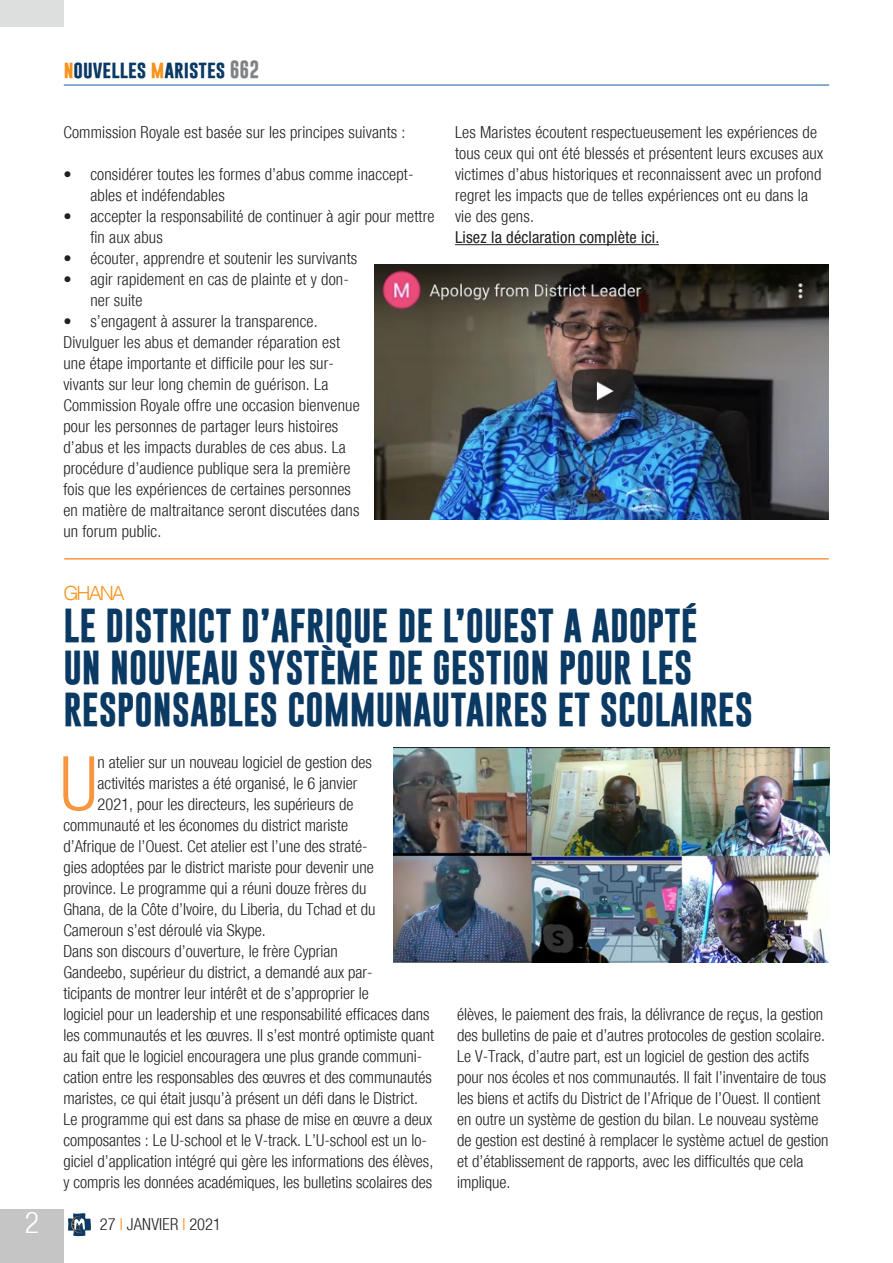
<style>
.page{position:relative;width:893px;height:1263px;background:#fff}
.page>*{position:absolute;margin:0;border:0;box-sizing:border-box;transform-origin:0 0}
.Testo_sinEspacio{font:300 condensed 75.3px "Helvetica Neue";color:#f79641}
.Titolo{font:700 34.5px/42px "Gobold";color:#0a3963}
.t1{font:300 condensed 30px "Helvetica Neue";color:#fff}
.sommario{font:300 19.5px "Helvetica";letter-spacing:-.1em;color:#f7931d}
.t2{font:700 18px "Gobold";color:#0a3963}
.Testo_sinEspacio-2{font:300 condensed 16.5px/21px "Helvetica Neue";color:#231f20}
.Testo_sinEspacio-3{font:condensed 16.5px "Helvetica Neue";letter-spacing:.01em;color:#231f20}
.s1{color:#f7931d}
.s2{color:#808285}
</style>
<div class="page">
<div style="left:0;top:1209px;width:64px;height:54px;background:#c4c5c4"></div>
<hr style="left:64px;top:85px;width:765px;height:1px;background:#175d9e">
<svg style="left:68px;top:1213px;width:23px;height:23px"></svg>
<div style="left:0;top:0;width:64px;height:27px;background:#dddede"></div>
<hr style="left:64px;top:558px;width:765px;height:2px;background:#f79641">
<img style="left:393px;top:747px;width:437px;height:215px">
<hr style="left:455px;top:244px;width:204px;height:1px;background:#231f20">
<img style="left:375px;top:264px;width:454px;height:255px">
<h3 class="t1" style="left:25px;top:1205px;width:16px">2</h3>
<p class="t2" style="left:64px;top:57px;width:197px"><span class="s1">n</span>ouvelles <span class="s1">m</span>aristes <span class="s2">662</span></p>
<p class="Testo_sinEspacio-2" style="left:63px;top:122px;width:344px">Commission Royale est basée sur les principes suivants :</p>
<p class="Testo_sinEspacio-2" style="left:90px;top:164px;width:325px;text-indent:-27px">• considérer toutes les formes d’abus comme inaccept&shy;ables et indéfendables</p>
<p class="Testo_sinEspacio-2" style="left:90px;top:206px;width:346px;text-indent:-27px">• accepter la responsabilité de continuer à agir pour mettre fin aux abus</p>
<p class="Testo_sinEspacio-2" style="left:63px;top:248px;width:295px">• écouter, apprendre et soutenir les survivants</p>
<p class="Testo_sinEspacio-2" style="left:90px;top:269px;width:260px;text-indent:-27px">• agir rapidement en cas de plainte et y don&shy;ner suite</p>
<p class="Testo_sinEspacio-2" style="left:63px;top:311px;width:256px">• s’engagent à assurer la transparence.</p>
<p class="Testo_sinEspacio-2" style="left:63px;top:332px;width:298px">Divulguer les abus et demander réparation est une étape importante et difficile pour les sur&shy;vivants sur leur long chemin de guérison. La Commission Royale offre une occasion bienvenue pour les personnes de partager leurs histoires d’abus et les impacts durables de ces abus. La procédure d’audience publique sera la première fois que les expériences de certaines personnes en matière de maltraitance seront discutées dans un forum public.</p>
<p class="Testo_sinEspacio-2" style="left:455px;top:122px;width:370px">Les Maristes écoutent respectueusement les expériences de tous ceux qui ont été blessés et présentent leurs excuses aux victimes d’abus historiques et reconnaissent avec un profond regret les impacts que de telles expériences ont eu dans la vie des gens.</p>
<p class="Testo_sinEspacio-3" style="left:455px;top:228px;width:206px">Lisez la déclaration complète ici.</p>
<p class="sommario" style="left:63px;top:576px;width:63px">GHANA</p>
<p class="Titolo" style="left:63px;top:605px;width:691px">LE DISTRICT D’AFRIQUE DE L’OUEST A ADOPTÉ<br>UN NOUVEAU SYSTÈME DE GESTION POUR LES<br>RESPONSABLES COMMUNAUTAIRES ET SCOLAIRES</p>
<p class="Testo_sinEspacio" style="left:60px;top:740px;width:39px">U</p>
<p class="Testo_sinEspacio-2" style="left:98px;top:752px;width:276px">n atelier sur un nouveau logiciel de gestion des</p>
<p class="Testo_sinEspacio-2" style="left:98px;top:773px;width:261px">activités maristes a été organisé, le 6 janvier</p>
<p class="Testo_sinEspacio-2" style="left:98px;top:794px;width:258px">2021, pour les directeurs, les supérieurs de</p>
<p class="Testo_sinEspacio-2" style="left:63px;top:815px;width:286px">communauté et les économes du district mariste</p>
<p class="Testo_sinEspacio-2" style="left:63px;top:836px;width:306px">d’Afrique de l’Ouest. Cet atelier est l’une des straté-</p>
<p class="Testo_sinEspacio-2" style="left:63px;top:857px;width:312px">gies adoptées par le district mariste pour devenir une</p>
<p class="Testo_sinEspacio-2" style="left:63px;top:878px;width:305px">province. Le programme qui a réuni douze frères du</p>
<p class="Testo_sinEspacio-2" style="left:63px;top:899px;width:313px">Ghana, de la Côte d’Ivoire, du Liberia, du Tchad et du</p>
<p class="Testo_sinEspacio-2" style="left:63px;top:920px;width:204px">Cameroun s’est déroulé via Skype.</p>
<p class="Testo_sinEspacio-2" style="left:63px;top:941px;width:372px">Dans son discours d’ouverture, le frère Cyprian<br>Gandeebo, supérieur du district, a demandé aux par-<br>ticipants de montrer leur intérêt et de s’approprier le<br>logiciel pour un leadership et une responsabilité efficaces dans les communautés et les œuvres. Il s’est montré optimiste quant au fait que le logiciel encouragera une plus grande communi&shy;cation entre les responsables des œuvres et des communautés maristes, ce qui était jusqu’à présent un défi dans le District.</p>
<p class="Testo_sinEspacio-2" style="left:63px;top:1109px;width:371px">Le programme qui est dans sa phase de mise en œuvre a deux composantes : Le U-school et le V-track. L’U-school est un lo&shy;giciel d’application intégré qui gère les informations des élèves, y compris les données académiques, les bulletins scolaires des</p>
<p class="Testo_sinEspacio-2" style="left:457px;top:1004px;width:373px">élèves, le paiement des frais, la délivrance de reçus, la gestion des bulletins de paie et d’autres protocoles de gestion scolaire.<br>Le V-Track, d’autre part, est un logiciel de gestion des actifs pour nos écoles et nos communautés. Il fait l’inventaire de tous les biens et actifs du District de l’Afrique de l’Ouest. Il contient en outre un système de gestion du bilan. Le nouveau système de gestion est destiné à remplacer le système actuel de gestion et d’établissement de rapports, avec les difficultés que cela implique.</p>
<p class="Testo_sinEspacio-2" style="left:100px;top:1214px;width:123px">27 <span class="s1">I</span> JANVIER <span class="s1">I</span> 2021</p>
</div>
